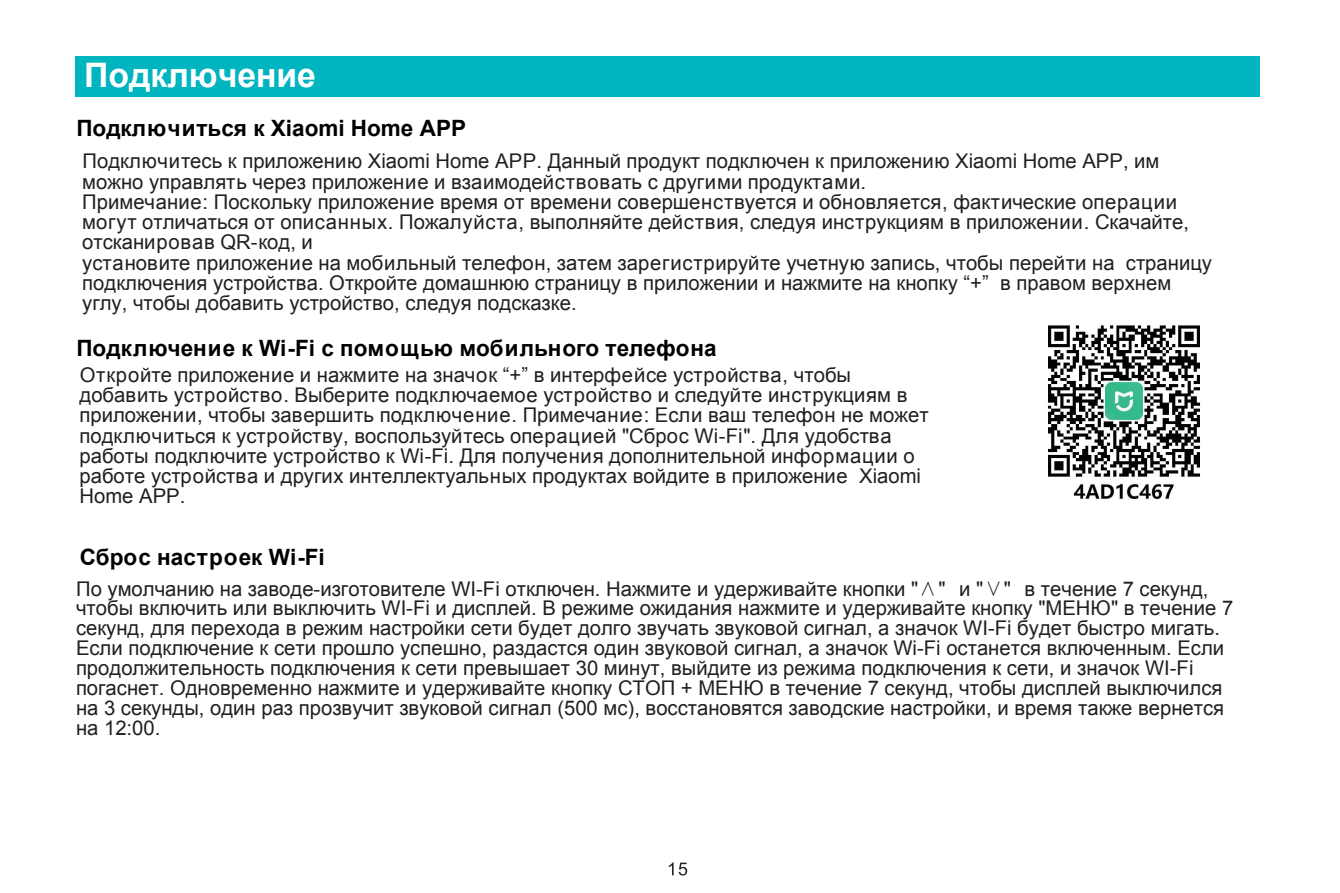
<style>
.page{position:relative;width:1340px;height:893px;background:#fff}
.page>*{position:absolute;margin:0;border:0;box-sizing:border-box;transform-origin:0 0}
.t1{font:700 33.75px "Arial";color:#fff}
.t2{font:700 22.5px "Arial";color:#000}
.t3{font:20.25px/20.2px "Arial";color:#231f20}
.s1{font-family:"Adobe Song Std";font-weight:300}
</style>
<div class="page">
<div style="left:75px;top:56px;width:1184px;height:40px;background:#00b4c0"></div>
<img style="left:1048px;top:325px;width:152px;height:175px">
<svg style="left:669px;top:862px;width:18px;height:14px"></svg>
<h1 class="t1" style="left:84px;top:53px;width:233px">Подключение</h1>
<p class="t2" style="left:76px;top:113px;width:391px">Подключиться к Xiaomi Home APP</p>
<p class="t3" style="left:82px;top:151px;width:1131px">Подключитесь к приложению Xiaomi Home APP. Данный продукт подключен к приложению Xiaomi Home APP, им можно управлять через приложение и взаимодействовать с другими продуктами.<br>Примечание: Поскольку приложение время от времени совершенствуется и обновляется, фактические операции могут отличаться от описанных. Пожалуйста, выполняйте действия, следуя инструкциям в приложении. Скачайте, отсканировав QR-код, и<br>установите приложение на мобильный телефон, затем зарегистрируйте учетную запись, чтобы перейти на страницу подключения устройства. Откройте домашнюю страницу в приложении и нажмите на кнопку “+” в правом верхнем углу, чтобы добавить устройство, следуя подсказке.</p>
<p class="t2" style="left:76px;top:333px;width:641px">Подключение к Wi-Fi с помощью мобильного телефона</p>
<p class="t3" style="left:79px;top:365px;width:850px">Откройте приложение и нажмите на значок “+” в интерфейсе устройства, чтобы добавить устройство. Выберите подключаемое устройство и следуйте инструкциям в приложении, чтобы завершить подключение. Примечание: Если ваш телефон не может подключиться к устройству, воспользуйтесь операцией "Сброс Wi-Fi". Для удобства работы подключите устройство к Wi-Fi. Для получения дополнительной информации о работе устройства и других интеллектуальных продуктах войдите в приложение Xiaomi Home APP.</p>
<p class="t2" style="left:80px;top:542px;width:247px">Сброс настроек Wi-Fi</p>
<p class="t3" style="left:76px;top:579px;width:1158px">По умолчанию на заводе-изготовителе WI-Fi отключен. Нажмите и удерживайте кнопки "<span class="s1">∧</span>" и "<span class="s1">∨</span>" в течение 7 секунд, чтобы включить или выключить WI-Fi и дисплей. В режиме ожидания нажмите и удерживайте кнопку "МЕНЮ" в течение 7 секунд, для перехода в режим настройки сети будет долго звучать звуковой сигнал, а значок WI-Fi будет быстро мигать.<br>Если подключение к сети прошло успешно, раздастся один звуковой сигнал, а значок Wi-Fi останется включенным. Если продолжительность подключения к сети превышает 30 минут, выйдите из режима подключения к сети, и значок WI-Fi погаснет. Одновременно нажмите и удерживайте кнопку СТОП + МЕНЮ в течение 7 секунд, чтобы дисплей выключился на 3 секунды, один раз прозвучит звуковой сигнал (500 мс), восстановятся заводские настройки, и время также вернется на 12:00.</p>
</div>
